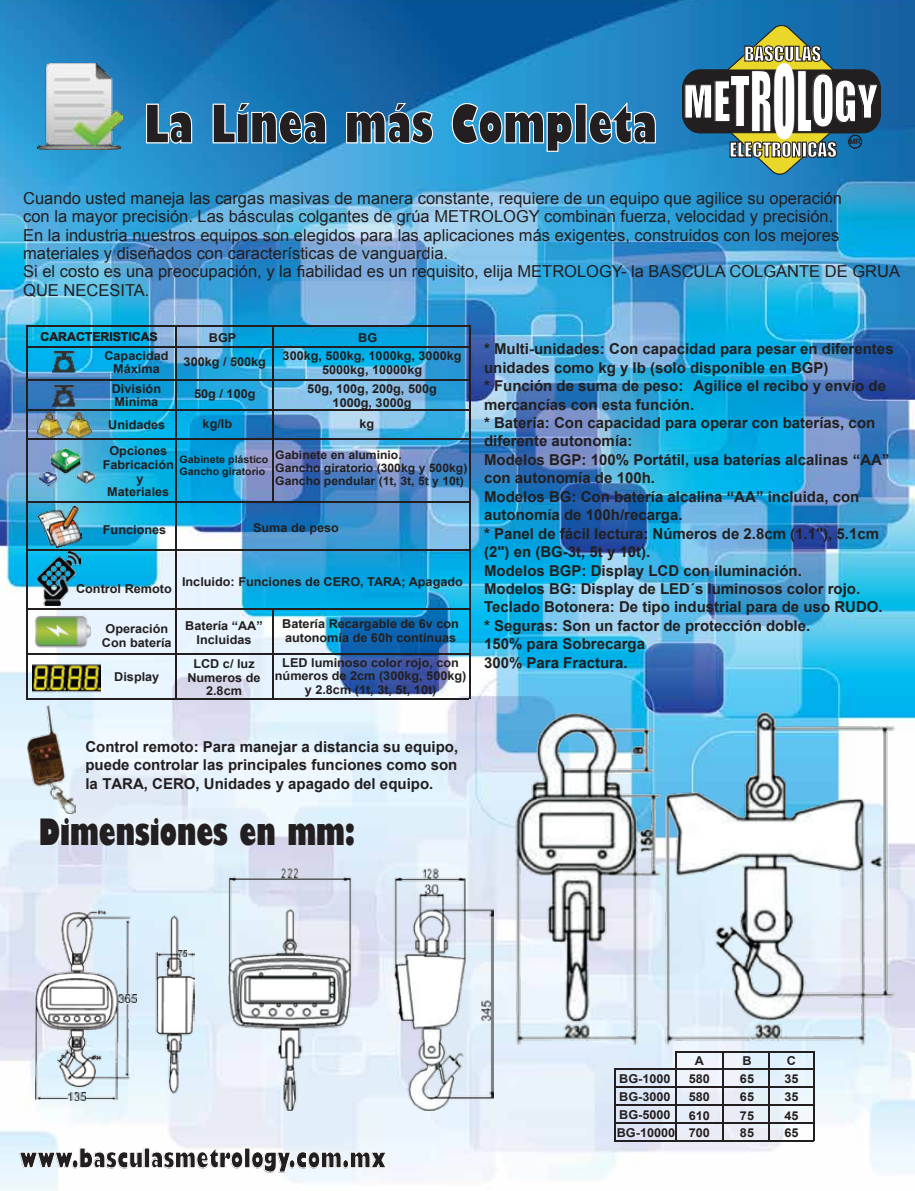
<style>
.page{position:relative;width:915px;height:1191px;background:#fff}
.page>*{position:absolute;margin:0;border:0;box-sizing:border-box;transform-origin:0 0}
.t1{font:800 condensed 51.6px "Gill Sans";color:#231f20}
.t2{font:51.6px "Impact";color:#fff;scale:.82 1}
.t3{font:42.3px "Impact";color:#fff}
.t4{font:800 condensed 35.25px "Gill Sans";color:#231f20}
.t5{font:800 condensed 26.4px "Gill Sans";color:#231f20}
.t6{font:18.75px "Impact";color:#fff}
.t7{font:16.5px/18.5px "Arial";color:#231f20}
.t8{font:700 15px/18.5px "Arial";color:#231f20}
.t9{font:700 12.3px/13.6px "Arial";color:#231f20;text-align:center}
.t10{font:700 11.7px/13.2px "Arial";color:#231f20}
.t11{font:700 10.35px/11.6px "Arial";color:#231f20}
.t12{font:7.2px "Arial";color:#231f20}
.s1{font-size:64.5px}
.s2{font-size:77.1px}
.s3{font-size:92.25px}
.s4{font-family:"Myriad Pro"}
</style>
<div class="page">
<img style="left:0;top:0;width:914px;height:1191px">
<img style="left:37px;top:63px;width:85px;height:86px">
<svg style="left:681px;top:24px;width:199px;height:151px"></svg>
<div style="left:848px;top:135px;width:13px;height:13px;border:1px solid #231f20;border-radius:50%"></div>
<svg style="left:146px;top:104px;width:46px;height:39px"></svg>
<svg style="left:213px;top:103px;width:113px;height:40px"></svg>
<svg style="left:346px;top:103px;width:86px;height:40px"></svg>
<svg style="left:452px;top:103px;width:120px;height:49px"></svg>
<div style="left:575px;top:104px;width:11px;height:39px;border:1px solid #fff"></div>
<svg style="left:589px;top:103px;width:66px;height:40px"></svg>
<svg style="left:19px;top:1147px;width:124px;height:21px"></svg>
<svg style="left:151px;top:1147px;width:92px;height:21px"></svg>
<svg style="left:251px;top:1151px;width:136px;height:21px"></svg>
<img style="left:36px;top:910px;width:158px;height:190px">
<img style="left:119px;top:994px;width:17px;height:8px">
<svg style="left:178px;top:950px;width:8px;height:6px"></svg>
<img style="left:68px;top:1092px;width:17px;height:8px">
<img style="left:512px;top:709px;width:382px;height:336px">
<img style="left:228px;top:866px;width:265px;height:244px">
<img style="left:27px;top:705px;width:48px;height:108px">
<hr style="left:27px;top:325px;width:443px;height:2px;background:#231f20">
<img style="left:53px;top:351px;width:23px;height:21px">
<hr style="left:27px;top:346px;width:443px;height:1px;background:#231f20">
<hr style="left:26px;top:409px;width:444px;height:2px;background:#231f20">
<hr style="left:27px;top:438px;width:443px;height:2px;background:#231f20">
<hr style="left:27px;top:501px;width:443px;height:2px;background:#231f20">
<hr style="left:26px;top:653px;width:442px;height:2px;background:#231f20">
<hr style="left:27px;top:549px;width:443px;height:1px;background:#231f20">
<hr style="left:272px;top:608px;width:1px;height:47px;background:#231f20">
<hr style="left:26px;top:325px;width:1px;height:373px;background:#231f20">
<hr style="left:468px;top:325px;width:2px;height:374px;background:#231f20">
<hr style="left:175px;top:327px;width:2px;height:371px;background:#231f20">
<hr style="left:272px;top:325px;width:1px;height:176px;background:#231f20">
<img style="left:33px;top:449px;width:66px;height:45px">
<img style="left:38px;top:413px;width:54px;height:24px">
<img style="left:39px;top:506px;width:43px;height:41px">
<img style="left:38px;top:552px;width:42px;height:53px">
<hr style="left:27px;top:608px;width:443px;height:2px;background:#231f20">
<img style="left:34px;top:607px;width:56px;height:43px">
<hr style="left:26px;top:698px;width:442px;height:1px;background:#231f20">
<hr style="left:272px;top:653px;width:1px;height:46px;background:#231f20">
<img style="left:33px;top:650px;width:67px;height:51px">
<hr style="left:26px;top:379px;width:444px;height:1px;background:#231f20">
<img style="left:53px;top:386px;width:23px;height:21px">
<hr style="left:614px;top:1068px;width:199px;height:1px;background:#231f20">
<hr style="left:675px;top:1052px;width:2px;height:89px;background:#231f20">
<hr style="left:614px;top:1086px;width:199px;height:1px;background:#231f20">
<hr style="left:614px;top:1068px;width:1px;height:73px;background:#231f20">
<hr style="left:614px;top:1104px;width:199px;height:1px;background:#231f20">
<hr style="left:614px;top:1122px;width:199px;height:1px;background:#231f20">
<hr style="left:614px;top:1140px;width:199px;height:1px;background:#231f20">
<hr style="left:675px;top:1051px;width:139px;height:1px;background:#231f20">
<hr style="left:722px;top:1052px;width:1px;height:89px;background:#231f20">
<hr style="left:767px;top:1052px;width:2px;height:89px;background:#231f20">
<hr style="left:813px;top:1052px;width:1px;height:89px;background:#231f20">
<h1 class="t1" style="left:144px;top:91px;width:514px">La L nea m s Completa</h1>
<h1 class="t1" style="left:235px;top:91px;width:16px">í</h1>
<h1 class="t1" style="left:386px;top:91px;width:26px">á</h1>
<p class="t6" style="left:743px;top:39px;width:79px">BASCULAS</p>
<h1 class="t2" style="left:713px;top:61px;width:177px">E<span class="s1">T</span><span class="s2">R</span><span class="s3">O</span><span class="s2">L</span><span class="s1">O</span>G</h1>
<p class="t6" style="left:729px;top:135px;width:109px">ELECTRONICAS</p>
<h2 class="t3" style="left:683px;top:69px;width:32px">M</h2>
<h2 class="t3" style="left:857px;top:69px;width:21px">Y</h2>
<p class="t12" style="left:849px;top:138px;width:13px">MR</p>
<p class="t7" style="left:23px;top:189px;width:878px">Cuando usted maneja las cargas masivas de manera constante, requiere de un equipo que agilice su operación<br>con la mayor precisión. Las básculas colgantes de grúa METROLOGY combinan fuerza, velocidad y precisión.<br>En la industria nuestros equipos son elegidos para las aplicaciones más exigentes, construidos con los mejores materiales y diseñados con características de vanguardia.<br>Si el costo es una preocupación, y la <span class="s4">fi</span>abilidad es un requisito, elija METROLOGY- la BASCULA COLGANTE DE GRUA QUE NECESITA.</p>
<p class="t9" style="left:41px;top:330px;width:118px">CARACTERISTICAS</p>
<p class="t9" style="left:358px;top:331px;width:20px">BG</p>
<p class="t9" style="left:183px;top:354px;width:84px">300kg / 500kg</p>
<p class="t9" style="left:209px;top:331px;width:29px">BGP</p>
<p class="t9" style="left:104px;top:349px;width:66px">Capacidad<br>Máxima</p>
<p class="t9" style="left:282px;top:349px;width:180px">300kg, 500kg, 1000kg, 3000kg<br>5000kg, 10000kg</p>
<p class="t9" style="left:112px;top:381px;width:51px;text-align:left">División<br>Minima</p>
<p class="t9" style="left:307px;top:382px;width:131px">50g, 100g, 200g, 500g<br>1000g, 3000g</p>
<p class="t9" style="left:194px;top:387px;width:63px">50g / 100g</p>
<p class="t9" style="left:202px;top:417px;width:31px">kg/lb</p>
<p class="t9" style="left:359px;top:417px;width:16px">kg</p>
<p class="t11" style="left:179px;top:454px;width:90px">Gabinete plástico<br>Gancho giratorio</p>
<p class="t10" style="left:275px;top:448px;width:193px">Gabinete en aluminio.<br>Gancho giratorio (300kg y 500kg)<br>Gancho pendular (1t, 3t, 5t y 10t)</p>
<p class="t9" style="left:108px;top:412px;width:60px;line-height:26px;text-align:left">Unidades<br>Opciones</p>
<p class="t9" style="left:103px;top:458px;width:73px">Fabricación y<br>Materiales</p>
<p class="t9" style="left:103px;top:523px;width:65px">Funciones</p>
<p class="t9" style="left:253px;top:520px;width:87px">Suma de peso</p>
<p class="t9" style="left:76px;top:582px;width:97px">Control Remoto</p>
<p class="t9" style="left:182px;top:574px;width:282px">Incluido: Funciones de CERO, TARA; Apagado</p>
<p class="t9" style="left:102px;top:622px;width:71px;text-align:left">Operación<br>Con batería</p>
<p class="t9" style="left:185px;top:618px;width:79px">Batería “AA”<br>Incluidas</p>
<p class="t9" style="left:282px;top:617px;width:178px;text-align:left">Batería Recargable de 6v con autonomía de 60h continuas</p>
<p class="t9" style="left:114px;top:669px;width:47px">Display</p>
<p class="t9" style="left:187px;top:657px;width:75px">LCD c/ luz<br>Numeros de<br>2.8cm</p>
<p class="t9" style="left:275px;top:655px;width:193px">LED luminoso color rojo, con números de 2cm (300kg, 500kg) y 2.8cm (1t, 3t, 5t, 10t)</p>
<p class="t8" style="left:484px;top:340px;width:411px">* Multi-unidades: Con capacidad para pesar en diferentes unidades como kg y lb (solo disponible en BGP)<br>* Función de suma de peso: Agilice el recibo y envío de mercancías con esta función.<br>* Batería: Con capacidad para operar con baterías, con diferente autonomía:<br>Modelos BGP: 100% Portátil, usa baterías alcalinas “AA” con autonomía de 100h.<br>Modelos BG: Con batería alcalina “AA” incluida, con autonomía de 100h/recarga.<br>* Panel de fácil lectura: Números de 2.8cm (1.1"), 5.1cm (2") en (BG-3t, 5t y 10t).<br>Modelos BGP: Display LCD con iluminación.<br>Modelos BG: Display de LED´s luminosos color rojo.<br>Teclado Botonera: De tipo industrial para de uso RUDO.<br>* Seguras: Son un factor de protección doble.<br>150% para Sobrecarga<br>300% Para Fractura.</p>
<p class="t8" style="left:85px;top:737px;width:374px;text-align:justify">Control remoto: Para manejar a distancia su equipo, puede controlar las principales funciones como son la TARA, CERO, Unidades y apagado del equipo.</p>
<h3 class="t4" style="left:39px;top:809px;width:317px">Dimensiones en mm:</h3>
<h3 class="t5" style="left:20px;top:1141px;width:368px">www.basculasmetrology.com.mx</h3>
<p class="t9" style="left:616px;top:1069px;width:60px;line-height:18px;text-align:left">BG-1000<br>BG-3000<br>BG-5000<br>BG-10000</p>
<p class="t9" style="left:694px;top:1053px;width:11px">A</p>
<p class="t9" style="left:742px;top:1053px;width:11px">B</p>
<p class="t9" style="left:786px;top:1053px;width:11px">C</p>
<p class="t9" style="left:688px;top:1071px;width:23px">580</p>
<p class="t9" style="left:739px;top:1071px;width:16px">65</p>
<p class="t9" style="left:784px;top:1071px;width:16px">35</p>
<p class="t9" style="left:688px;top:1089px;width:23px">580</p>
<p class="t9" style="left:739px;top:1089px;width:16px">65</p>
<p class="t9" style="left:784px;top:1089px;width:16px">35</p>
<p class="t9" style="left:688px;top:1108px;width:23px">610</p>
<p class="t9" style="left:739px;top:1108px;width:16px">75</p>
<p class="t9" style="left:784px;top:1108px;width:16px">45</p>
<p class="t9" style="left:688px;top:1125px;width:23px">700</p>
<p class="t9" style="left:739px;top:1125px;width:16px">85</p>
<p class="t9" style="left:784px;top:1125px;width:16px">65</p>
</div>
